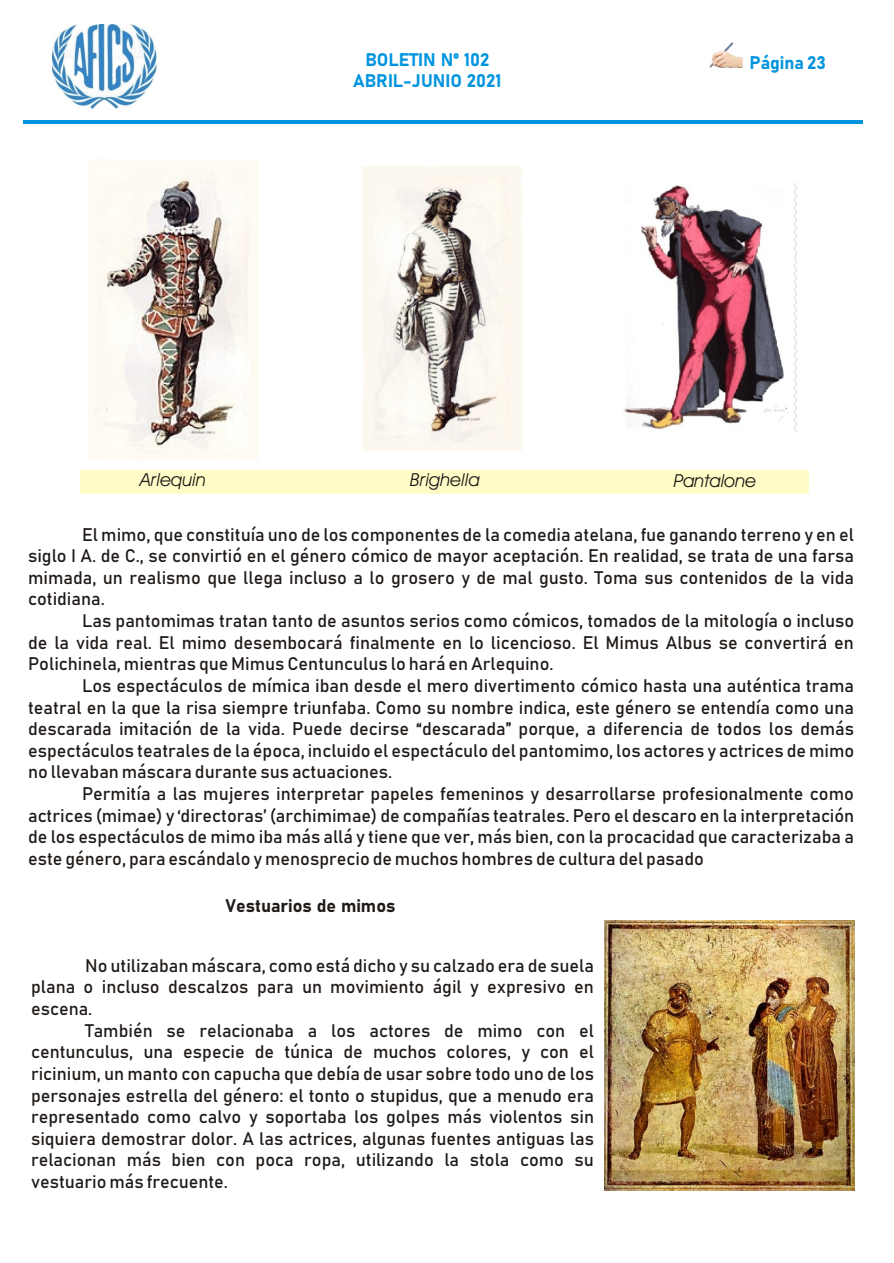
<style>
.page{position:relative;width:894px;height:1263px;background:#fff}
.page>*{position:absolute;margin:0;border:0;box-sizing:border-box;transform-origin:0 0}
.t1{font:18px/21.6px "Bahnschrift";color:#1f1a17;text-align:justify}
.t2{font:700 18px "Bahnschrift";color:#0094de}
.t3{font:italic 18px "Avant Garde Bk BT";color:#1f1a17}
.t4{font:700 18px "Bahnschrift";color:#1f1a17}
</style>
<div class="page">
<div style="left:81px;top:470px;width:728px;height:24px;background:#fffcc7"></div>
<hr style="left:23px;top:120px;width:840px;height:4px;background:#0094de">
<img style="left:709px;top:42px;width:33px;height:25px">
<img style="left:53px;top:24px;width:103px;height:85px">
<img style="left:88px;top:160px;width:169px;height:300px">
<img style="left:362px;top:166px;width:160px;height:284px">
<img style="left:623px;top:184px;width:174px;height:247px">
<img style="left:605px;top:921px;width:250px;height:270px">
<p class="t2" style="left:365px;top:51px;width:126px">BOLETIN Nº 102</p>
<p class="t2" style="left:749px;top:55px;width:78px">Página 23</p>
<p class="t2" style="left:353px;top:73px;width:150px">ABRIL-JUNIO 02 21</p>
<p class="t3" style="left:140px;top:472px;width:67px">Arlequin</p>
<p class="t3" style="left:410px;top:472px;width:71px">Brighella</p>
<p class="t3" style="left:674px;top:473px;width:84px">Pantalone</p>
<p class="t1" style="left:28px;top:525px;width:827px;text-indent:54px">El mimo, que constituía uno de los componentes de la comedia atelana, fue ganando terreno y en el siglo I A. de C., se convirtió en el género cómico de mayor aceptación. En realidad, se trata de una farsa mimada, un realismo que llega incluso a lo grosero y de mal gusto. Toma sus contenidos de la vida cotidiana.</p>
<p class="t1" style="left:28px;top:611px;width:828px;text-indent:54px">Las pantomimas tratan tanto de asuntos serios como cómicos, tomados de la mitología o incluso de la vida real. El mimo desembocará finalmente en lo licencioso. El Mimus Albus se convertirá en Polichinela, mientras que Mimus Centunculus lo hará en Arlequino.</p>
<p class="t1" style="left:28px;top:676px;width:828px;text-indent:54px">Los espectáculos de mímica iban desde el mero divertimento cómico hasta una auténtica trama teatral en la que la risa siempre triunfaba. Como su nombre indica, este género se entendía como una descarada imitación de la vida. Puede decirse “descarada” porque, a diferencia de todos los demás espectáculos teatrales de la época, incluido el espectáculo del pantomimo, los actores y actrices de mimo no llevaban máscara durante sus actuaciones.</p>
<p class="t1" style="left:28px;top:784px;width:828px;text-indent:54px">Permitía a las mujeres interpretar papeles femeninos y desarrollarse profesionalmente como actrices (mimae) y ‘directoras’ (archimimae) de compañías teatrales. Pero el descaro en la interpretación de los espectáculos de mimo iba más allá y tiene que ver, más bien, con la procacidad que caracterizaba a este género, para escándalo y menosprecio de muchos hombres de cultura del pasado</p>
<p class="t4" style="left:226px;top:897px;width:171px">Vestuarios de mimos</p>
<p class="t1" style="left:31px;top:956px;width:564px;text-indent:54px">No utilizaban máscara, como está dicho y su calzado era de suela plana o incluso descalzos para un movimiento ágil y expresivo en escena.</p>
<p class="t1" style="left:31px;top:1021px;width:565px;text-indent:54px">También se relacionaba a los actores de mimo con el centunculus, una especie de túnica de muchos colores, y con el ricinium, un manto con capucha que debía de usar sobre todo uno de los personajes estrella del género: el tonto o stupidus, que a menudo era representado como calvo y soportaba los golpes más violentos sin siquiera demostrar dolor. A las actrices, algunas fuentes antiguas las relacionan más bien con poca ropa, utilizando la stola como su vestuario más frecuente.</p>
</div>
